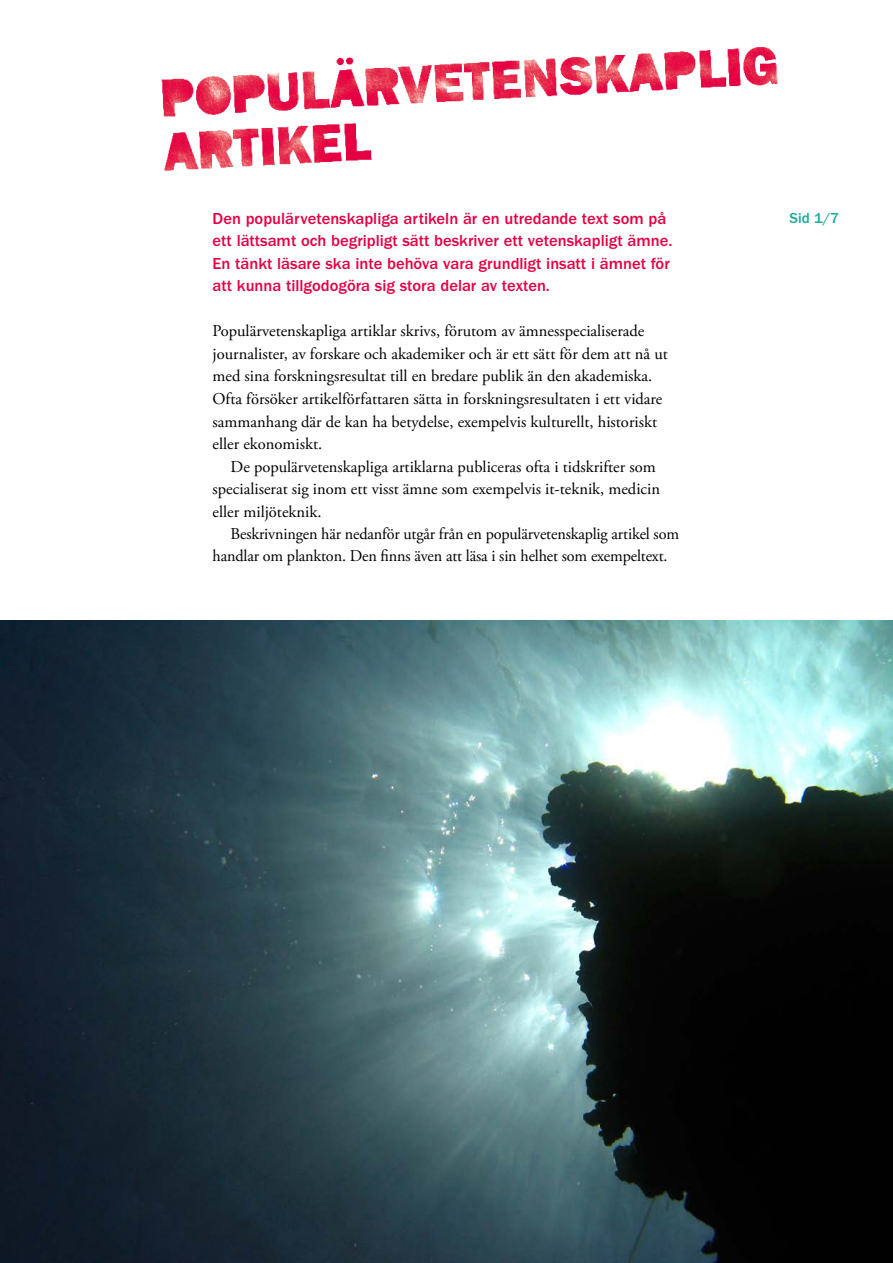
<style>
.page{position:relative;width:893px;height:1263px;background:#fff}
.page>*{position:absolute;margin:0;border:0;box-sizing:border-box;transform-origin:0 0}
.t1{font:16.5px/22.5px "Adobe Garamond Pro";color:#000}
.t2{font:500 16.5px/22.5px "ITC Franklin Gothic Std";color:#e50043}
.t3{font:500 15px "ITC Franklin Gothic Std";color:#1dab9e}
</style>
<div class="page">
<img style="left:161px;top:47px;width:617px;height:124px">
<img style="left:0;top:621px;width:893px;height:642px">
<h1 class="t2" style="left:213px;top:207px;width:461px">Den populärvetenskapliga artikeln är en utredande text som på ett lättsamt och begripligt sätt beskriver ett vetenskapligt ämne.<br>En tänkt läsare ska inte behöva vara grundligt insatt i ämnet för att kunna tillgodogöra sig stora delar av texten.</h1>
<p class="t1" style="left:213px;top:321px;width:457px">Populärvetenskapliga artiklar skrivs, förutom av ämnesspecialiserade journalister, av forskare och akademiker och är ett sätt för dem att nå ut med sina forskningsresultat till en bredare publik än den akademiska.<br>Ofta försöker artikelförfattaren sätta in forskningsresultaten i ett vidare sammanhang där de kan ha betydelse, exempelvis kulturellt, historiskt eller ekonomiskt.</p>
<p class="t1" style="left:213px;top:456px;width:449px;text-indent:18px">De populärvetenskapliga artiklarna publiceras ofta i tidskrifter som specialiserat sig inom ett visst ämne som exempelvis it-teknik, medicin eller miljöteknik.</p>
<p class="t1" style="left:213px;top:523px;width:468px;text-indent:18px">Beskrivningen här nedanför utgår från en populärvetenskaplig artikel som handlar om plankton. Den fnns även att läsa i sin helhet som exempeltext.</p>
<p class="t3" style="left:789px;top:210px;width:51px">Sid 1/7</p>
</div>
